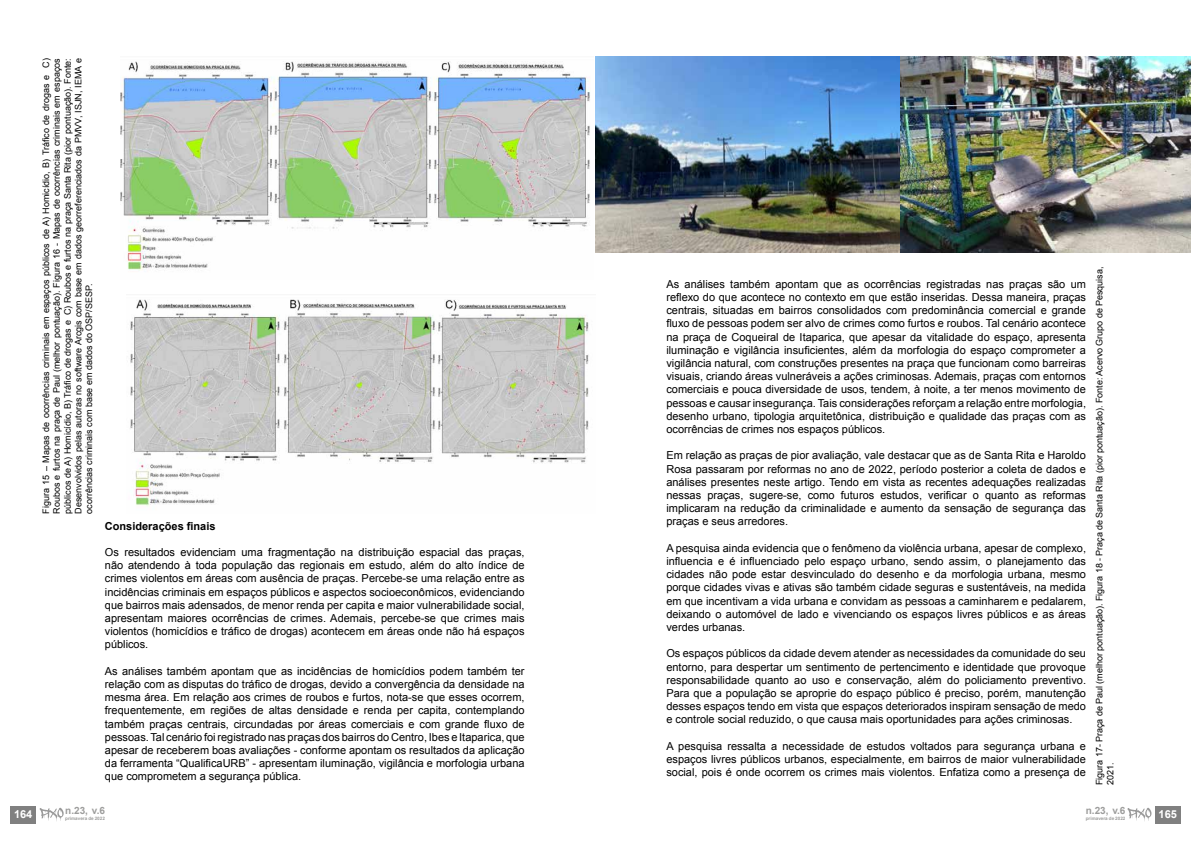
<style>
.page{position:relative;width:1191px;height:842px;background:#fff}
.page>*{position:absolute;margin:0;border:0;box-sizing:border-box;transform-origin:0 0}
.t1{font:11px/13.2px "Arial";color:#000;text-align:justify}
.t2{font:700 11px "Arial";color:#000}
.t3{font:700 11px "Arial";color:#fff}
.t4{font:700 10px "Arial";color:#9d9d9c}
.t5{font:9px/10.8px "Arial";color:#000;text-align:justify}
.t6{font:700 4.6px "Arial";color:#9d9d9c}
</style>
<div class="page">
<img style="left:120px;top:61px;width:470px;height:210px">
<img style="left:130px;top:299px;width:459px;height:207px">
<img style="left:595px;top:57px;width:305px;height:196px">
<img style="left:900px;top:57px;width:291px;height:196px">
<div style="left:1155px;top:806px;width:25px;height:17px;background:#808080"></div>
<svg style="left:1127px;top:808px;width:24px;height:13px"></svg>
<div style="left:11px;top:806px;width:25px;height:17px;background:#808080"></div>
<svg style="left:40px;top:808px;width:24px;height:13px"></svg>
<p class="t3" style="left:14px;top:807px;width:20px">164</p>
<p class="t5" style="left:41px;top:514px;width:457px;rotate:-90deg">Figura 15 – Mapas de ocorrências criminais em espaços públicos de A) Homicídio, B) Tráfico de drogas e C)<br>Roubos e furtos na praça de Paul (melhor pontuação). Figura 16 - Mapas de ocorrências criminais em espaços públicos de A) Homicídio, B) Tráfico de drogas e C) Roubos e furtos na praça Santa Rita (pior pontuação). Fonte:<br>Desenvolvidos pelas autoras no software Arcgis com base em dados georreferenciados da PMVV, ISJN, IEMA e ocorrências criminais com base em dados do OSP/SESP.</p>
<p class="t2" style="left:105px;top:518px;width:112px">Considerações finais</p>
<p class="t1" style="left:105px;top:546px;width:421px">Os resultados evidenciam uma fragmentação na distribuição espacial das praças, não atendendo à toda população das regionais em estudo, além do alto índice de crimes violentos em áreas com ausência de praças. Percebe-se uma relação entre as incidências criminais em espaços públicos e aspectos socioeconômicos, evidenciando que bairros mais adensados, de menor renda per capita e maior vulnerabilidade social, apresentam maiores ocorrências de crimes. Ademais, percebe-se que crimes mais violentos (homicídios e tráfico de drogas) acontecem em áreas onde não há espaços públicos.</p>
<p class="t1" style="left:105px;top:664px;width:421px">As análises também apontam que as incidências de homicídios podem também ter relação com as disputas do tráfico de drogas, devido a convergência da densidade na mesma área. Em relação aos crimes de roubos e furtos, nota-se que esses ocorrem, frequentemente, em regiões de altas densidade e renda per capita, contemplando também praças centrais, circundadas por áreas comerciais e com grande fluxo de pessoas. Tal cenário foi registrado nas praças dos bairros do Centro, Ibes e Itaparica, que apesar de receberem boas avaliações - conforme apontam os resultados da aplicação da ferramenta “QualificaURB” - apresentam iluminação, vigilância e morfologia urbana que comprometem a segurança pública.</p>
<p class="t4" style="left:65px;top:804px;width:41px">n.23, v.6</p>
<p class="t6" style="left:65px;top:815px;width:41px">primavera de 2022</p>
<p class="t1" style="left:666px;top:277px;width:421px">As análises também apontam que as ocorrências registradas nas praças são um reflexo do que acontece no contexto em que estão inseridas. Dessa maneira, praças centrais, situadas em bairros consolidados com predominância comercial e grande fluxo de pessoas podem ser alvo de crimes como furtos e roubos. Tal cenário acontece na praça de Coqueiral de Itaparica, que apesar da vitalidade do espaço, apresenta iluminação e vigilância insuficientes, além da morfologia do espaço comprometer a vigilância natural, com construções presentes na praça que funcionam como barreiras visuais, criando áreas vulneráveis a ações criminosas. Ademais, praças com entornos comerciais e pouca diversidade de usos, tendem, à noite, a ter menos movimento de pessoas e causar insegurança. Tais considerações reforçam a relação entre morfologia, desenho urbano, tipologia arquitetônica, distribuição e qualidade das praças com as ocorrências de crimes nos espaços públicos.</p>
<p class="t1" style="left:666px;top:449px;width:421px">Em relação as praças de pior avaliação, vale destacar que as de Santa Rita e Haroldo Rosa passaram por reformas no ano de 2022, período posterior a coleta de dados e análises presentes neste artigo. Tendo em vista as recentes adequações realizadas nessas praças, sugere-se, como futuros estudos, verificar o quanto as reformas implicaram na redução da criminalidade e aumento da sensação de segurança das praças e seus arredores.</p>
<p class="t1" style="left:666px;top:541px;width:421px">A pesquisa ainda evidencia que o fenômeno da violência urbana, apesar de complexo, influencia e é influenciado pelo espaço urbano, sendo assim, o planejamento das cidades não pode estar desvinculado do desenho e da morfologia urbana, mesmo porque cidades vivas e ativas são também cidade seguras e sustentáveis, na medida em que incentivam a vida urbana e convidam as pessoas a caminharem e pedalarem, deixando o automóvel de lado e vivenciando os espaços livres públicos e as áreas verdes urbanas.</p>
<p class="t1" style="left:666px;top:647px;width:421px">Os espaços públicos da cidade devem atender as necessidades da comunidade do seu entorno, para despertar um sentimento de pertencimento e identidade que provoque responsabilidade quanto ao uso e conservação, além do policiamento preventivo.<br>Para que a população se aproprie do espaço público é preciso, porém, manutenção desses espaços tendo em vista que espaços deteriorados inspiram sensação de medo e controle social reduzido, o que causa mais oportunidades para ações criminosas.</p>
<p class="t1" style="left:666px;top:739px;width:421px">A pesquisa ressalta a necessidade de estudos voltados para segurança urbana e espaços livres públicos urbanos, especialmente, em bairros de maior vulnerabilidade social, pois é onde ocorrem os crimes mais violentos. Enfatiza como a presença de</p>
<p class="t5" style="left:1094px;top:785px;width:520px;rotate:-90deg">Figura 17- Praça de Paul (melhor pontuação). Figura 18 - Praça de Santa Rita (pior pontuação). Fonte: Acervo Grupo de Pesquisa,<br>2021.</p>
<p class="t4" style="left:1085px;top:804px;width:41px">n.23, v.6</p>
<p class="t6" style="left:1085px;top:815px;width:41px">primavera de 2022</p>
<p class="t3" style="left:1158px;top:807px;width:20px">165</p>
</div>
